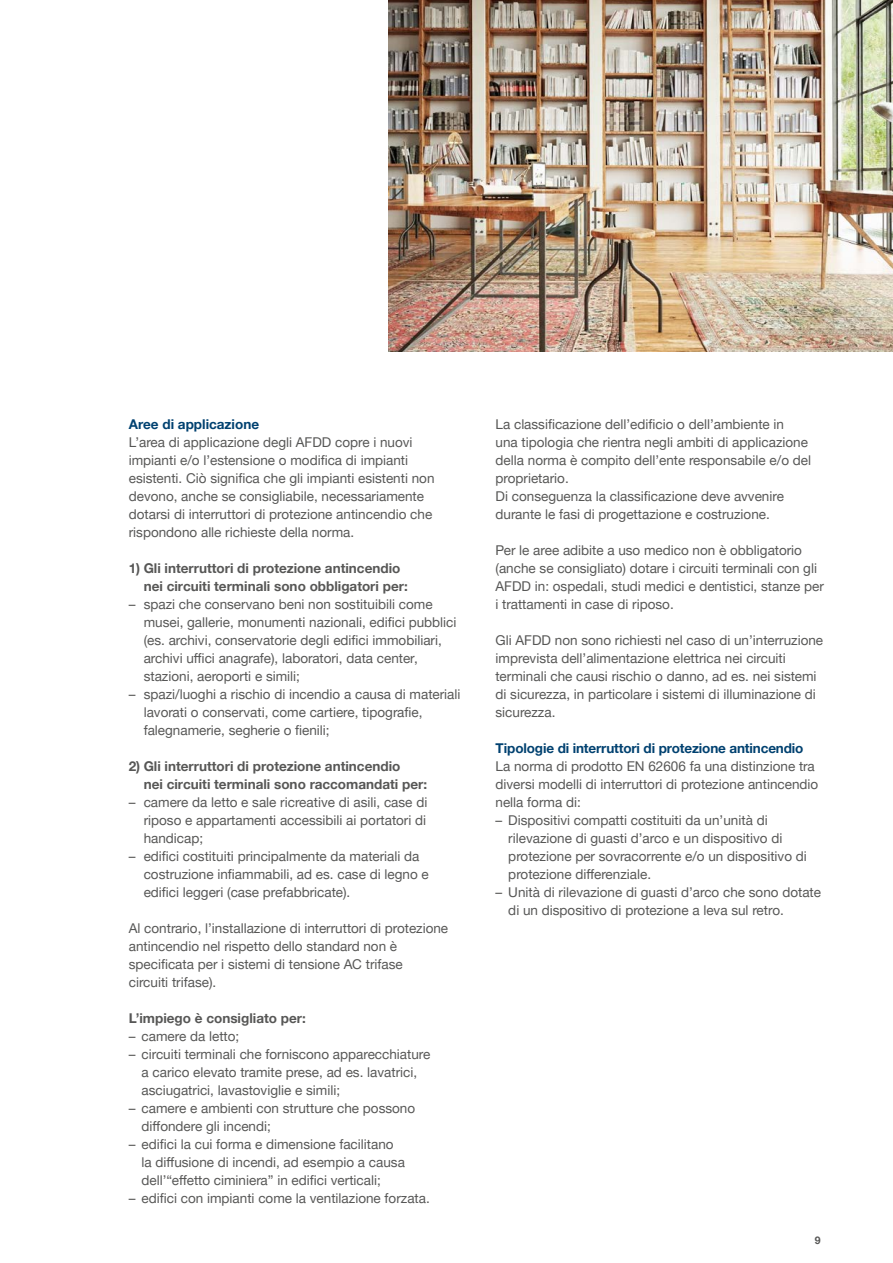
<style>
.page{position:relative;width:893px;height:1263px;background:#fff}
.page>*{position:absolute;margin:0;border:0;box-sizing:border-box;transform-origin:0 0}
.t1{font:13.5px/18px "Helvetica Neue LTW1 G";color:#575756}
.t2{font:700 13.5px/18px "Helvetica Neue LTW1 G";color:#575756}
.t3{font:700 13.5px "Helvetica Neue LTW1 G";letter-spacing:-.01em;color:#004170}
.t4{font:700 10.5px "Helvetica Neue LTW1 G";color:#575756}
</style>
<div class="page">
<img style="left:389px;top:0;width:504px;height:351px">
<p class="t3" style="left:129px;top:416px;width:132px">Aree di applicazione</p>
<p class="t1" style="left:129px;top:433px;width:307px">L’area di applicazione degli AFDD copre i nuovi impianti e/o l’estensione o modifica di impianti esistenti. Ciò significa che gli impianti esistenti non devono, anche se consigliabile, necessariamente dotarsi di interruttori di protezione antincendio che rispondono alle richieste della norma.</p>
<p class="t2" style="left:144px;top:559px;width:266px;text-indent:-15px">1) Gli interruttori di protezione antincendio nei circuiti terminali sono obbligatori per:</p>
<p class="t1" style="left:144px;top:595px;width:314px;text-indent:-15px">– spazi che conservano beni non sostituibili come musei, gallerie, monumenti nazionali, edifici pubblici (es. archivi, conservatorie degli edifici immobiliari, archivi uffici anagrafe), laboratori, data center, stazioni, aeroporti e simili;</p>
<p class="t1" style="left:144px;top:685px;width:318px;text-indent:-15px">– spazi/luoghi a rischio di incendio a causa di materiali lavorati o conservati, come cartiere, tipografie, falegnamerie, segherie o fienili;</p>
<p class="t2" style="left:144px;top:757px;width:285px;text-indent:-15px">2) Gli interruttori di protezione antincendio<br>nei circuiti terminali sono raccomandati per:</p>
<p class="t1" style="left:144px;top:793px;width:285px;text-align:justify;text-indent:-15px">– camere da letto e sale ricreative di asili, case di riposo e appartamenti accessibili ai portatori di handicap;</p>
<p class="t1" style="left:144px;top:847px;width:287px;text-indent:-15px">– edifici costituiti principalmente da materiali da costruzione infiammabili, ad es. case di legno e edifici leggeri (case prefabbricate).</p>
<p class="t1" style="left:129px;top:919px;width:321px">Al contrario, l’installazione di interruttori di protezione antincendio nel rispetto dello standard non è specificata per i sistemi di tensione AC trifase<br>circuiti trifase).</p>
<p class="t2" style="left:129px;top:1009px;width:178px">L’impiego è consigliato per:</p>
<p class="t1" style="left:129px;top:1027px;width:112px">– camere da letto;</p>
<p class="t1" style="left:142px;top:1045px;width:290px;text-indent:-13px">– circuiti terminali che forniscono apparecchiature a carico elevato tramite prese, ad es. lavatrici, asciugatrici, lavastoviglie e simili;</p>
<p class="t1" style="left:142px;top:1099px;width:275px;text-indent:-13px">– camere e ambienti con strutture che possono diffondere gli incendi;</p>
<p class="t1" style="left:142px;top:1135px;width:265px;text-indent:-13px">– edifici la cui forma e dimensione facilitano la diffusione di incendi, ad esempio a causa dell’“effetto ciminiera” in edifici verticali;</p>
<p class="t1" style="left:129px;top:1189px;width:303px">– edifici con impianti come la ventilazione forzata.</p>
<p class="t1" style="left:496px;top:415px;width:317px">La classificazione dell’edificio o dell’ambiente in<br>una tipologia che rientra negli ambiti di applicazione della norma è compito dell’ente responsabile e/o del proprietario.<br>Di conseguenza la classificazione deve avvenire durante le fasi di progettazione e costruzione.</p>
<p class="t1" style="left:496px;top:541px;width:330px">Per le aree adibite a uso medico non è obbligatorio (anche se consigliato) dotare i circuiti terminali con gli AFDD in: ospedali, studi medici e dentistici, stanze per i trattamenti in case di riposo.</p>
<p class="t1" style="left:496px;top:631px;width:329px">Gli AFDD non sono richiesti nel caso di un’interruzione imprevista dell’alimentazione elettrica nei circuiti terminali che causi rischio o danno, ad es. nei sistemi di sicurezza, in particolare i sistemi di illuminazione di sicurezza.</p>
<p class="t3" style="left:496px;top:739px;width:309px">Tipologie di interruttori di protezione antincendio</p>
<p class="t1" style="left:496px;top:757px;width:324px">La norma di prodotto EN 62606 fa una distinzione tra diversi modelli di interruttori di protezione antincendio nella forma di:</p>
<p class="t1" style="left:508px;top:811px;width:300px;text-indent:-13px">– Dispositivi compatti costituiti da un’unità di rilevazione di guasti d’arco e un dispositivo di protezione per sovracorrente e/o un dispositivo di protezione differenziale.</p>
<p class="t1" style="left:508px;top:883px;width:314px;text-indent:-13px">– Unità di rilevazione di guasti d’arco che sono dotate di un dispositivo di protezione a leva sul retro.</p>
<p class="t4" style="left:815px;top:1233px;width:7px">9</p>
</div>
